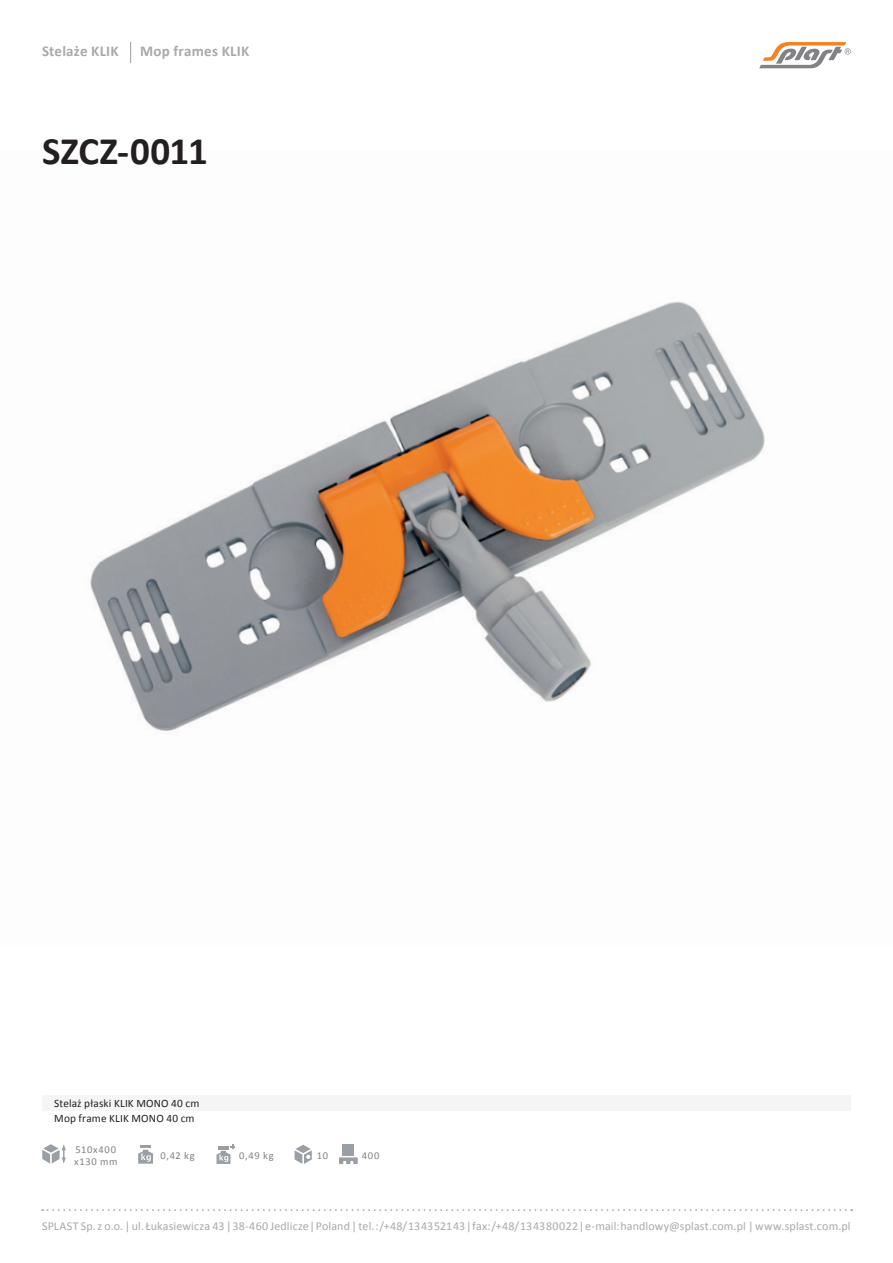
<style>
.page{position:relative;width:893px;height:1263px;background:#fff}
.page>*{position:absolute;margin:0;border:0;box-sizing:border-box;transform-origin:0 0}
.t1{font:700 39px "Calibri";letter-spacing:-.01em;color:#231f20}
.t2{font:700 15px "Calibri";letter-spacing:.015em;color:#a8a9ad}
.t3{font:12px "Calibri";letter-spacing:.015em;color:#a8a9ad}
.t4{font:11.25px "Calibri";letter-spacing:.015em;color:#231f20}
.t5{font:10.5px "Calibri";letter-spacing:.07em;color:#808285}
</style>
<div class="page">
<img style="left:90px;top:301px;width:675px;height:430px">
<div style="left:42px;top:1095px;width:809px;height:15px;background:#f4f5f5"></div>
<svg style="left:42px;top:1209px;width:810px;height:2px"></svg>
<svg style="left:759px;top:42px;width:92px;height:26px"></svg>
<svg style="left:130px;top:42px;width:1px;height:21px"></svg>
<svg style="left:138px;top:1145px;width:15px;height:19px"></svg>
<svg style="left:295px;top:1145px;width:17px;height:19px"></svg>
<svg style="left:216px;top:1145px;width:19px;height:19px"></svg>
<div style="left:343px;top:1145px;width:11px;height:11px;background:#999fa4"></div>
<svg style="left:339px;top:1157px;width:18px;height:7px"></svg>
<svg style="left:42px;top:1144px;width:24px;height:19px"></svg>
<p class="t2" style="left:42px;top:42px;width:78px">Stelaże KLIK</p>
<p class="t2" style="left:140px;top:42px;width:111px">Mop frames KLIK</p>
<p class="t1" style="left:42px;top:126px;width:168px">SZCZ-0011</p>
<p class="t4" style="left:54px;top:1096px;width:147px">Stelaż płaski KLIK MONO 40 cm</p>
<p class="t4" style="left:54px;top:1111px;width:142px">Mop frame KLIK MONO 40 cm</p>
<p class="t5" style="left:76px;top:1142px;width:42px">510x400</p>
<p class="t5" style="left:74px;top:1154px;width:45px">x130 mm</p>
<p class="t5" style="left:160px;top:1149px;width:36px">0,42 kg</p>
<p class="t5" style="left:239px;top:1149px;width:36px">0,49 kg</p>
<p class="t5" style="left:317px;top:1149px;width:13px">10</p>
<p class="t5" style="left:362px;top:1148px;width:19px">400</p>
<p class="t3" style="left:42px;top:1218px;width:810px">SPLAST Sp. z o.o. | ul. Łukasiewicza 43 | 38-460 Jedlicze | Poland | tel. : /+48/ 13 43 521 43 | fax: /+48/ 13 43 800 22 | e-mail: handlowy@splast.com.pl | www.splast.com.pl</p>
</div>
